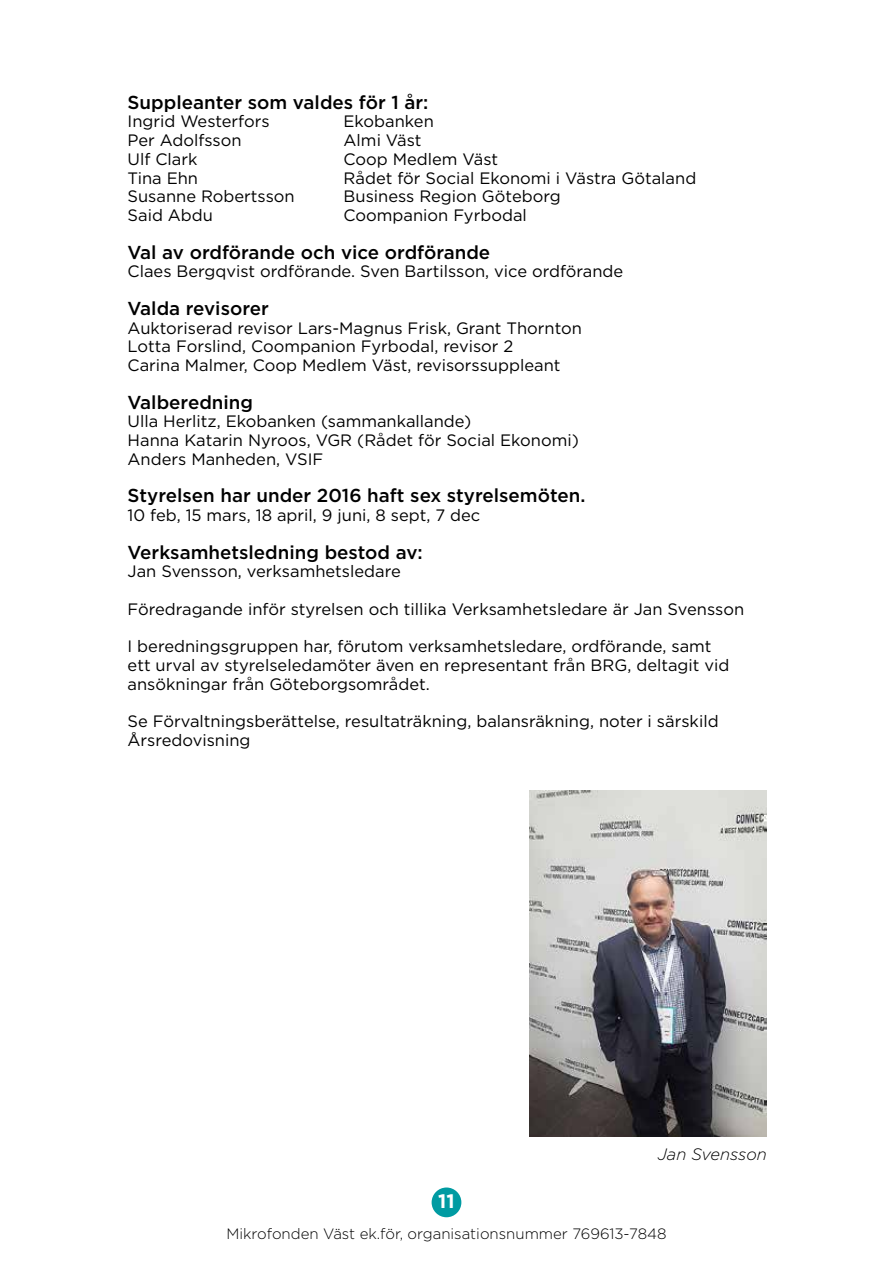
<style>
.page{position:relative;width:893px;height:1263px;background:#fff}
.page>*{position:absolute;margin:0;border:0;box-sizing:border-box;transform-origin:0 0}
.t1{font:700 19.5px "Gotham";color:#fff}
.t2{font:500 18.75px "Gotham";color:#000}
.t3{font:16.5px/18.8px "Gotham";color:#000}
.t4{font:italic 300 16.5px "Gotham";color:#000}
.t5{font:300 15px "Gotham";color:#000}
</style>
<div class="page">
<div style="left:432px;top:1187px;width:29px;height:30px;background:#009ba2;border-radius:50%"></div>
<img style="left:529px;top:791px;width:238px;height:346px">
<p class="t2" style="left:128px;top:90px;width:302px">Suppleanter som valdes för 1 år:</p>
<p class="t3" style="left:128px;top:112px;width:144px">Ingrid Westerfors</p>
<p class="t3" style="left:344px;top:112px;width:92px">Ekobanken</p>
<p class="t3" style="left:128px;top:130px;width:116px">Per Adolfsson</p>
<p class="t3" style="left:344px;top:130px;width:79px">Almi Väst</p>
<p class="t3" style="left:128px;top:149px;width:72px">Ulf Clark</p>
<p class="t3" style="left:344px;top:149px;width:156px">Coop Medlem Väst</p>
<p class="t3" style="left:128px;top:168px;width:72px">Tina Ehn</p>
<p class="t3" style="left:344px;top:168px;width:354px">Rådet för Social Ekonomi i Västra Götaland</p>
<p class="t3" style="left:128px;top:187px;width:169px">Susanne Robertsson</p>
<p class="t3" style="left:344px;top:187px;width:219px">Business Region Göteborg</p>
<p class="t3" style="left:128px;top:205px;width:87px">Said Abdu</p>
<p class="t3" style="left:344px;top:205px;width:185px">Coompanion Fyrbodal</p>
<p class="t2" style="left:128px;top:240px;width:364px">Val av ordförande och vice ordförande</p>
<p class="t3" style="left:128px;top:262px;width:497px">Claes Bergqvist ordförande. Sven Bartilsson, vice ordförande</p>
<p class="t2" style="left:128px;top:296px;width:143px">Valda revisorer</p>
<p class="t3" style="left:128px;top:318px;width:456px">Auktoriserad revisor Lars-Magnus Frisk, Grant Thornton<br>Lotta Forslind, Coompanion Fyrbodal, revisor 2<br>Carina Malmer, Coop Medlem Väst, revisorssuppleant</p>
<p class="t2" style="left:128px;top:390px;width:127px">Valberedning</p>
<p class="t3" style="left:128px;top:412px;width:453px">Ulla Herlitz, Ekobanken (sammankallande)<br>Hanna Katarin Nyroos, VGR (Rådet för Social Ekonomi)<br>Anders Manheden, VSIF</p>
<p class="t2" style="left:128px;top:483px;width:459px">Styrelsen har under 2016 haft sex styrelsemöten.</p>
<p class="t3" style="left:128px;top:505px;width:354px">10 feb, 15 mars, 18 april, 9 juni, 8 sept, 7 dec</p>
<p class="t2" style="left:128px;top:540px;width:297px">Verksamhetsledning bestod av:</p>
<p class="t3" style="left:128px;top:562px;width:275px">Jan Svensson, verksamhetsledare</p>
<p class="t3" style="left:128px;top:599px;width:618px">Föredragande inför styrelsen och tillika Verksamhetsledare är Jan Svensson</p>
<p class="t3" style="left:128px;top:637px;width:603px">I beredningsgruppen har, förutom verksamhetsledare, ordförande, samt ett urval av styrelseledamöter även en representant från BRG, deltagit vid ansökningar från Göteborgsområdet.</p>
<p class="t3" style="left:128px;top:712px;width:593px">Se Förvaltningsberättelse, resultaträkning, balansräkning, noter i särskild<br>Årsredovisning</p>
<p class="t1" style="left:438px;top:1188px;width:18px">11</p>
<p class="t4" style="left:658px;top:1143px;width:111px">Jan Svensson</p>
<p class="t5" style="left:226px;top:1225px;width:442px">Mikrofonden Väst ek.för, organisationsnummer 769613-7848</p>
</div>
